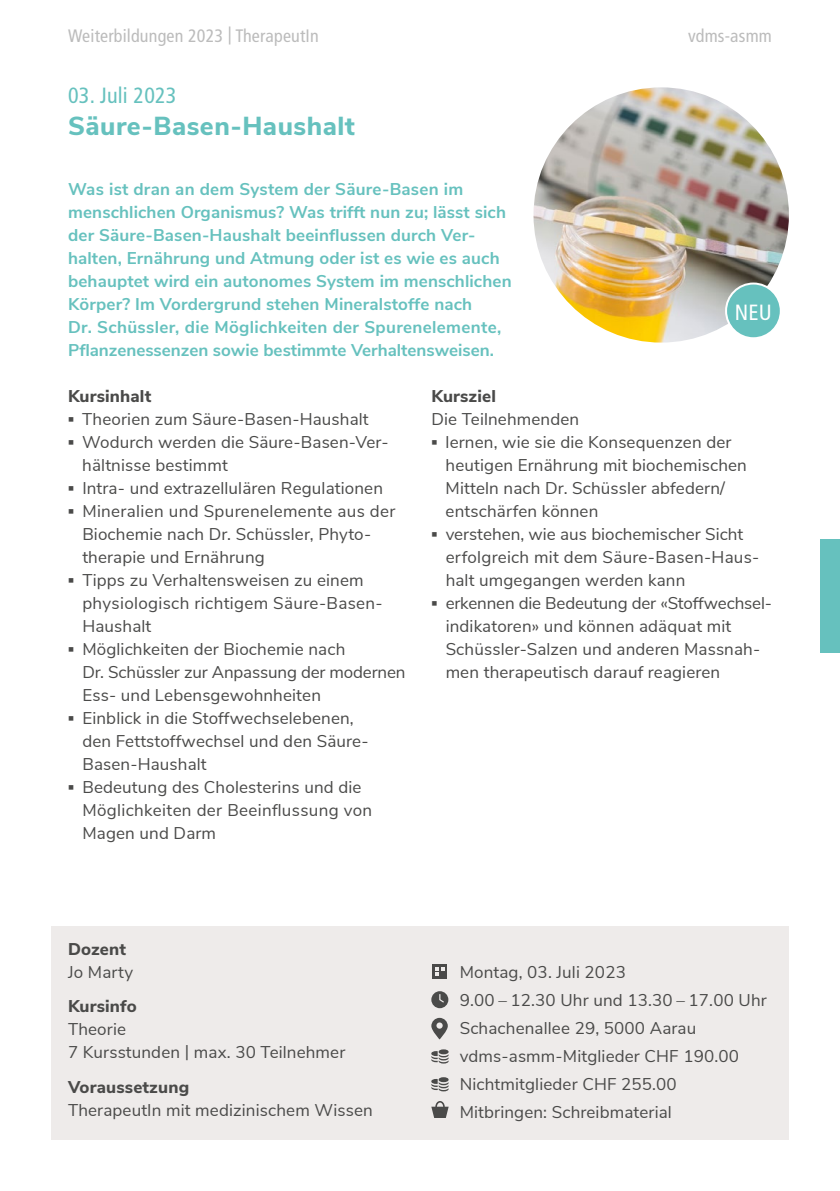
<style>
.page{position:relative;width:840px;height:1191px;background:#fff}
.page>*{position:absolute;margin:0;border:0;box-sizing:border-box;transform-origin:0 0}
.t1{font:800 26px "Nunito Sans";letter-spacing:.02em;color:#66c1be}
.t2{font:condensed 22px "Frutiger LT Std";letter-spacing:.01em;color:#66c1be}
.t3{font:condensed 22px "Frutiger LT Std";color:#fff}
.t4{font:condensed 18px "Frutiger LT Std";letter-spacing:.01em;color:#bcbcbc}
.t5{font:17px/23px "Nunito Sans";letter-spacing:.01em;color:#4a4a49}
.t6{font:700 17px/23px "Nunito Sans";letter-spacing:.01em;color:#66c1be}
.t7{font:800 17px "Nunito Sans";letter-spacing:.01em;color:#4a4a49}
.s1{font-family:"Arial";font-weight:700}
</style>
<div class="page">
<div style="left:819px;top:539px;width:20px;height:113px;background:#66c1be"></div>
<img style="left:533px;top:87px;width:255px;height:255px;border-radius:128px">
<div style="left:51px;top:926px;width:737px;height:214px;background:#eeebea"></div>
<div style="left:431px;top:991px;width:17px;height:17px;background:#4a4a49;border-radius:50%"></div>
<svg style="left:439px;top:994px;width:5px;height:9px"></svg>
<div style="left:432px;top:964px;width:14px;height:14px;background:#4a4a49"></div>
<svg style="left:435px;top:967px;width:9px;height:8px"></svg>
<svg style="left:431px;top:1049px;width:17px;height:14px"></svg>
<svg style="left:431px;top:1077px;width:17px;height:14px"></svg>
<svg style="left:431px;top:1017px;width:16px;height:22px"></svg>
<svg style="left:436px;top:1022px;width:6px;height:6px"></svg>
<svg style="left:431px;top:1106px;width:17px;height:12px"></svg>
<div style="left:435px;top:1101px;width:9px;height:11px;border:2px solid #4a4a49;border-radius:50%"></div>
<div style="left:725px;top:283px;width:55px;height:55px;background:#66c1be;border-radius:50%"></div>
<div style="left:724px;top:282px;width:57px;height:57px;border:2px solid #fff;border-radius:50%"></div>
<p class="t4" style="left:68px;top:25px;width:252px">Weiterbildungen 2023 | TherapeutIn</p>
<p class="t4" style="left:687px;top:25px;width:85px">vdms-asmm</p>
<p class="t2" style="left:68px;top:82px;width:110px">03. Juli 2023</p>
<h1 class="t1" style="left:68px;top:107px;width:288px">Säure-Basen-Haushalt</h1>
<p class="t6" style="left:68px;top:176px;width:445px">Was ist dran an dem System der Säure-Basen im menschlichen Organismus? Was trifft nun zu; lässt sich der Säure-Basen-Haushalt beeinflussen durch Ver&shy;halten, Ernährung und Atmung oder ist es wie es auch behauptet wird ein autonomes System im menschlichen Körper? Im Vordergrund stehen Mineralstoffe nach<br>Dr. Schüssler, die Möglichkeiten der Spurenelemente, Pflanzenessenzen sowie bestimmte Verhaltensweisen.</p>
<p class="t7" style="left:68px;top:383px;width:85px">Kursinhalt</p>
<p class="t5" style="left:68px;top:406px;width:302px"><span class="s1">▪</span> Theorien zum Säure-Basen-Haushalt</p>
<p class="t5" style="left:82px;top:429px;width:307px;text-indent:-14px"><span class="s1">▪</span> Wodurch werden die Säure-Basen-Ver&shy;hältnisse bestimmt</p>
<p class="t5" style="left:68px;top:475px;width:316px"><span class="s1">▪</span> Intra- und extrazellulären Regulationen</p>
<p class="t5" style="left:82px;top:498px;width:314px;text-indent:-14px"><span class="s1">▪</span> Mineralien und Spurenelemente aus der<br>Biochemie nach Dr. Schüssler, Phyto&shy;therapie und Ernährung</p>
<p class="t5" style="left:82px;top:567px;width:302px;text-indent:-14px"><span class="s1">▪</span> Tipps zu Verhaltensweisen zu einem physiologisch richtigem Säure-Basen-<br>Haushalt</p>
<p class="t5" style="left:82px;top:636px;width:324px;text-indent:-14px"><span class="s1">▪</span> Möglichkeiten der Biochemie nach<br>Dr. Schüssler zur Anpassung der modernen<br>Ess- und Lebensgewohnheiten</p>
<p class="t5" style="left:82px;top:705px;width:288px;text-indent:-14px"><span class="s1">▪</span> Einblick in die Stoffwechselebenen, den Fettstoffwechsel und den Säure-<br>Basen-Haushalt</p>
<p class="t5" style="left:82px;top:774px;width:291px;text-indent:-14px"><span class="s1">▪</span> Bedeutung des Cholesterins und die<br>Möglichkeiten der Beeinflussung von<br>Magen und Darm</p>
<p class="t3" style="left:734px;top:299px;width:39px">NEU</p>
<p class="t7" style="left:431px;top:383px;width:66px">Kursziel</p>
<p class="t5" style="left:431px;top:406px;width:149px">Die Teilnehmenden</p>
<p class="t5" style="left:445px;top:429px;width:302px;text-indent:-14px"><span class="s1">▪</span> lernen, wie sie die Konsequenzen der heutigen Ernährung mit biochemischen Mitteln nach Dr. Schüssler abfedern/ entschärfen können</p>
<p class="t5" style="left:445px;top:521px;width:315px;text-indent:-14px"><span class="s1">▪</span> verstehen, wie aus biochemischer Sicht erfolgreich mit dem Säure-Basen-Haus&shy;halt umgegangen werden kann</p>
<p class="t5" style="left:445px;top:590px;width:327px;text-indent:-14px"><span class="s1">▪</span> erkennen die Bedeutung der «Stoffwechsel&shy;indikatoren» und können adäquat mit Schüssler-Salzen und anderen Massnah&shy;men therapeutisch darauf reagieren</p>
<p class="t7" style="left:68px;top:936px;width:59px">Dozent</p>
<p class="t5" style="left:68px;top:959px;width:66px">Jo Marty</p>
<p class="t7" style="left:68px;top:994px;width:70px">Kursinfo</p>
<p class="t5" style="left:68px;top:1017px;width:278px">Theorie<br>7 Kursstunden | max. 30 Teilnehmer</p>
<p class="t7" style="left:68px;top:1074px;width:122px">Voraussetzung</p>
<p class="t5" style="left:68px;top:1097px;width:306px">TherapeutIn mit medizinischem Wissen</p>
<p class="t5" style="left:459px;top:957px;width:308px;line-height:28px">Montag, 03. Juli 2023<br>9.00 – 12.30 Uhr und 13.30 – 17.00 Uhr<br>Schachenallee 29, 5000 Aarau vdms-asmm-Mitglieder CHF 190.00<br>Nichtmitglieder CHF 255.00<br>Mitbringen: Schreibmaterial</p>
</div>
